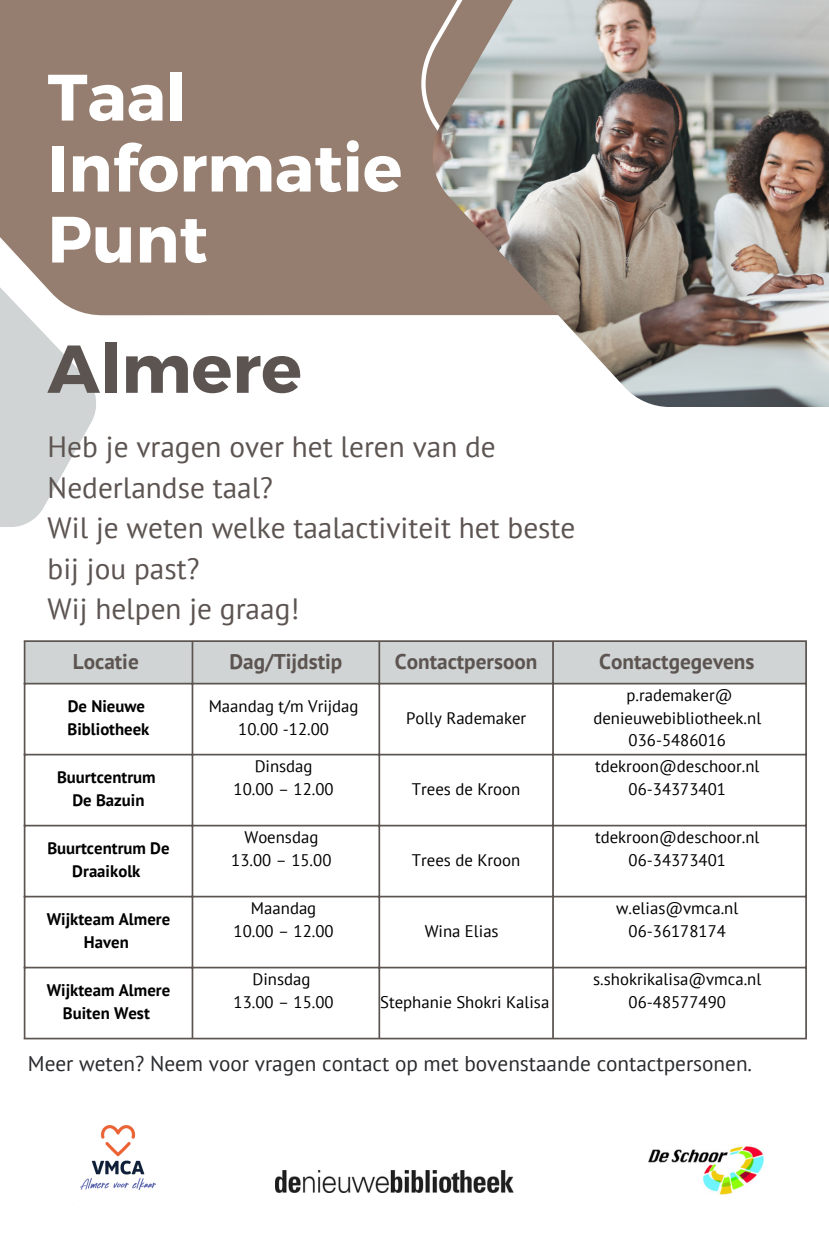
<style>
.page{position:relative;width:829px;height:1244px;background:#fff}
.page>*{position:absolute;margin:0;border:0;box-sizing:border-box;transform-origin:0 0}
.t1{font:700 67.5px "Montserrat";color:#5c5451}
.t2{font:700 65.25px "Montserrat";color:#fff}
.t3{font:29.25px/40.5px "PT Sans";color:#5c5451}
.t4{font:21.15px "PT Sans";color:#292a2d}
.t5{font:700 21.15px "PT Sans";color:#5c5451}
.t6{font:16.65px "PT Sans";color:#000}
.t7{font:700 16.65px/22.3px "PT Sans";color:#000;text-align:center}
</style>
<div class="page">
<div style="left:0;top:0;width:420px;height:316px;background:#957e6f"></div>
<svg style="left:420px;top:0;width:12px;height:316px;background:#9e897b"></svg>
<svg style="left:0;top:248px;width:98px;height:279px"></svg>
<img style="left:432px;top:0;width:397px;height:407px">
<svg style="left:98px;top:1039px;width:41px;height:1px"></svg>
<img style="left:80px;top:1125px;width:76px;height:66px">
<img style="left:275px;top:1170px;width:238px;height:22px">
<img style="left:649px;top:1146px;width:114px;height:49px">
<div style="left:25px;top:642px;width:780px;height:41px;background:#d0d4d4"></div>
<hr style="left:24px;top:642px;width:1px;height:395px;background:#5c5451">
<hr style="left:192px;top:642px;width:1px;height:395px;background:#5c5451">
<hr style="left:378px;top:642px;width:2px;height:395px;background:#5c5451">
<hr style="left:552px;top:642px;width:2px;height:395px;background:#5c5451">
<hr style="left:805px;top:642px;width:2px;height:395px;background:#5c5451">
<hr style="left:24px;top:640px;width:783px;height:2px;background:#5c5451">
<hr style="left:24px;top:683px;width:783px;height:1px;background:#5c5451">
<hr style="left:24px;top:754px;width:783px;height:1px;background:#5c5451">
<hr style="left:24px;top:825px;width:783px;height:1px;background:#5c5451">
<hr style="left:24px;top:896px;width:783px;height:1px;background:#5c5451">
<hr style="left:24px;top:967px;width:783px;height:1px;background:#5c5451">
<hr style="left:24px;top:1037px;width:783px;height:2px;background:#5c5451">
<p class="t2" style="left:48px;top:55px;width:141px">Taal</p>
<p class="t2" style="left:48px;top:126px;width:356px">Informatie</p>
<p class="t2" style="left:48px;top:197px;width:162px">Punt</p>
<p class="t1" style="left:48px;top:325px;width:256px">Almere</p>
<p class="t3" style="left:48px;top:426px;width:449px">Heb je vragen over het leren van de<br>Nederlandse taal?</p>
<p class="t3" style="left:48px;top:507px;width:529px">Wil je weten welke taalactiviteit het beste bij jou past?</p>
<p class="t3" style="left:48px;top:588px;width:253px">Wij helpen je graag!</p>
<p class="t5" style="left:73px;top:647px;width:67px">Locatie</p>
<p class="t5" style="left:229px;top:647px;width:114px">Dag/Tijdstip</p>
<p class="t5" style="left:395px;top:647px;width:144px">Contactpersoon</p>
<p class="t5" style="left:599px;top:647px;width:157px">Contactgegevens</p>
<p class="t7" style="left:68px;top:695px;width:79px">De Nieuwe</p>
<p class="t7" style="left:67px;top:717px;width:83px">Bibliotheek</p>
<p class="t6" style="left:626px;top:684px;width:108px">p.rademaker@</p>
<p class="t6" style="left:593px;top:706px;width:169px">denieuwebibliotheek.nl</p>
<p class="t6" style="left:628px;top:729px;width:99px">036-5486016</p>
<p class="t6" style="left:209px;top:695px;width:151px">Maandag t/m Vrijdag</p>
<p class="t6" style="left:238px;top:718px;width:92px">10.00 -12.00</p>
<p class="t6" style="left:406px;top:706px;width:122px">Polly Rademaker</p>
<p class="t7" style="left:57px;top:766px;width:100px">Buurtcentrum</p>
<p class="t7" style="left:72px;top:788px;width:74px">De Bazuin</p>
<p class="t7" style="left:47px;top:837px;width:124px">Buurtcentrum De<br>Draaikolk</p>
<p class="t7" style="left:47px;top:908px;width:125px">Wijkteam Almere<br>Haven</p>
<p class="t7" style="left:47px;top:979px;width:125px">Wijkteam Almere<br>Buiten West</p>
<p class="t6" style="left:255px;top:755px;width:59px">Dinsdag</p>
<p class="t6" style="left:233px;top:777px;width:102px">10.00 – 12.00</p>
<p class="t6" style="left:412px;top:777px;width:110px">Trees de Kroon</p>
<p class="t6" style="left:595px;top:755px;width:166px">tdekroon@deschoor.nl</p>
<p class="t6" style="left:628px;top:777px;width:99px">06-34373401</p>
<p class="t6" style="left:244px;top:826px;width:75px">Woensdag</p>
<p class="t6" style="left:231px;top:848px;width:102px">13.00 – 15.00</p>
<p class="t6" style="left:412px;top:848px;width:110px">Trees de Kroon</p>
<p class="t6" style="left:595px;top:826px;width:166px">tdekroon@deschoor.nl</p>
<p class="t6" style="left:628px;top:848px;width:99px">06-34373401</p>
<p class="t6" style="left:251px;top:897px;width:67px">Maandag</p>
<p class="t6" style="left:233px;top:919px;width:102px">10.00 – 12.00</p>
<p class="t6" style="left:424px;top:919px;width:75px">Wina Elias</p>
<p class="t6" style="left:616px;top:897px;width:124px">w.elias@vmca.nl</p>
<p class="t6" style="left:628px;top:919px;width:99px">06-36178174</p>
<p class="t6" style="left:252px;top:968px;width:59px">Dinsdag</p>
<p class="t6" style="left:233px;top:990px;width:102px">13.00 – 15.00</p>
<p class="t6" style="left:380px;top:990px;width:171px">Stephanie Shokri Kalisa</p>
<p class="t6" style="left:593px;top:968px;width:169px">s.shokrikalisa@vmca.nl</p>
<p class="t6" style="left:628px;top:990px;width:99px">06-48577490</p>
<p class="t4" style="left:28px;top:1049px;width:725px">Meer weten? Neem voor vragen contact op met bovenstaande contactpersonen.</p>
</div>
